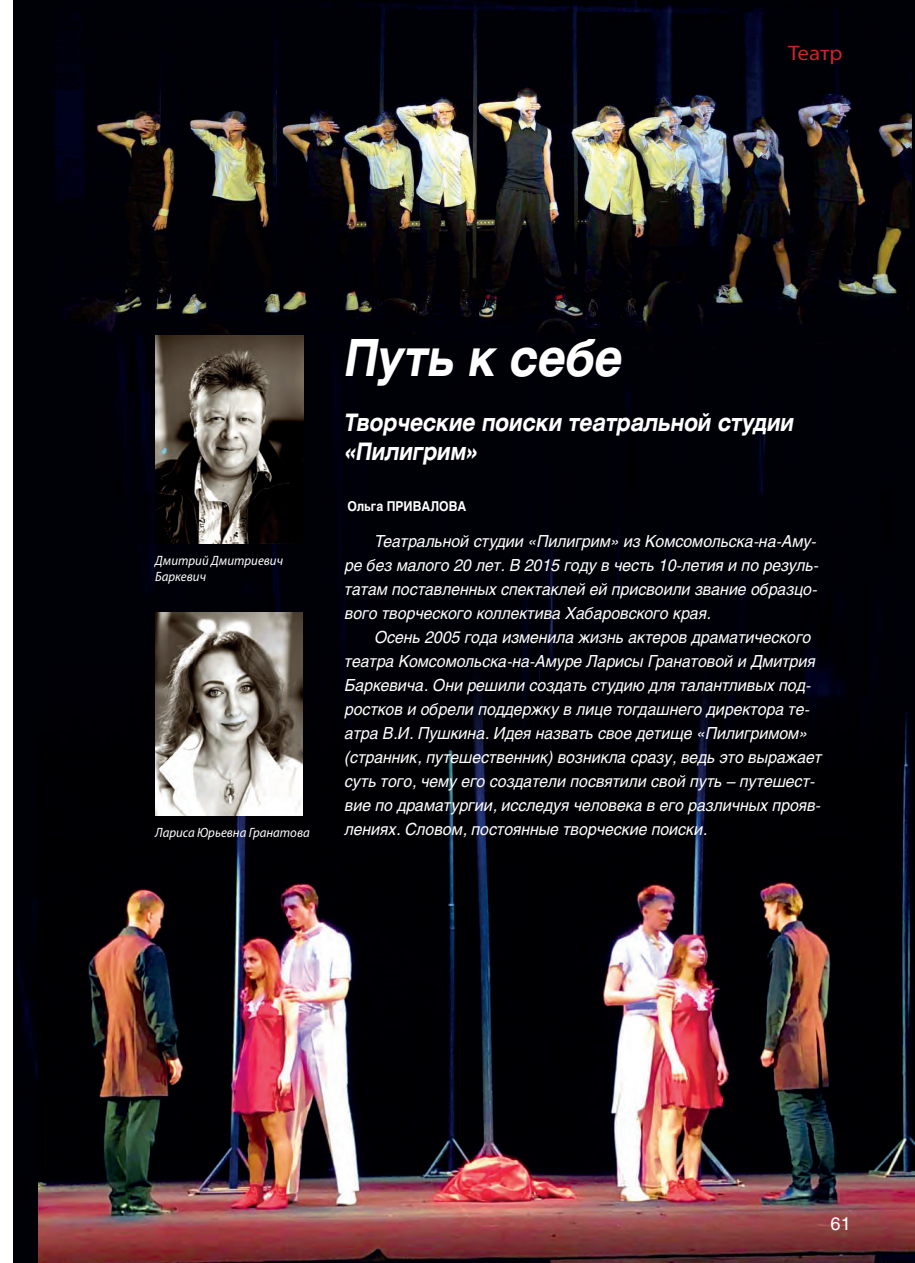
<style>
.page{position:relative;width:915px;height:1263px;background:#fff}
.page>*{position:absolute;margin:0;border:0;box-sizing:border-box;transform-origin:0 0}
.Заголовок_2{font:italic 700 51px "Helios Ext C";color:#fff;scale:.75 1}
.Подзаголовок_2{font:italic 700 24px/28.8px "Helios Ext C";color:#fff;scale:.75 1}
.Подрубр_Культ{font:21px "Myriad Pro";letter-spacing:-.005em;color:#c8242b;scale:1.1 1}
.t1{font:18px "Helios C";color:#fff}
.Вводка_3{font:italic 16.5px/24px "Helios C";color:#fff;scale:.95 1}
.Подписи{font:italic 13.5px/16.2px "Myriad Pro";color:#fff;scale:.95 1}
.Автор_1{font:700 13.5px "Helios C";color:#fff;scale:.9 1}
</style>
<div class="page">
<div style="left:14px;top:0;width:900px;height:1263px;background:#000007"></div>
<img style="left:38px;top:651px;width:876px;height:612px">
<img style="left:55px;top:0;width:856px;height:366px">
<img style="left:155px;top:335px;width:148px;height:208px">
<img style="left:155px;top:612px;width:148px;height:203px">
<p class="Подрубр_Культ" style="left:788px;top:40px;width:51px">Театр</p>
<p class="Подписи" style="left:155px;top:552px;width:136px">Дмитрий Дмитриевич<br>Баркевич</p>
<p class="Подписи" style="left:155px;top:824px;width:164px">Лариса Юрьевна Гранатова</p>
<p class="Заголовок_2" style="left:345px;top:326px;width:371px">Путь к себе</p>
<p class="Подзаголовок_2" style="left:345px;top:408px;width:600px">Творческие поиски театральной студии «Пилигрим»</p>
<p class="Автор_1" style="left:347px;top:498px;width:134px">Ольга ПРИВАЛОВА</p>
<p class="Вводка_3" style="left:345px;top:529px;width:500px;text-indent:30px">Театральной студии «Пилигрим» из Комсомольска-на-Аму&shy;ре без малого 20 лет. В 2015 году в честь 10-летия и по резуль&shy;татам поставленных спектаклей ей присвоили звание образцо&shy;вого творческого коллектива Хабаровского края.</p>
<p class="Вводка_3" style="left:345px;top:625px;width:503px;text-indent:30px">Осень 2005 года изменила жизнь актеров драматического театра Комсомольска-на-Амуре Ларисы Гранатовой и Дмитрия Баркевича. Они решили создать студию для талантливых под&shy;ростков и обрели поддержку в лице тогдашнего директора те&shy;атра В.И. Пушкина. Идея назвать свое детище «Пилигримом» (странник, путешественник) возникла сразу, ведь это выражает суть того, чему его создатели посвятили свой путь – путешест&shy;вие по драматургии, исследуя человека в его различных прояв&shy;лениях. Словом, постоянные творческие поиски.</p>
<p class="t1" style="left:830px;top:1213px;width:22px">61</p>
</div>
